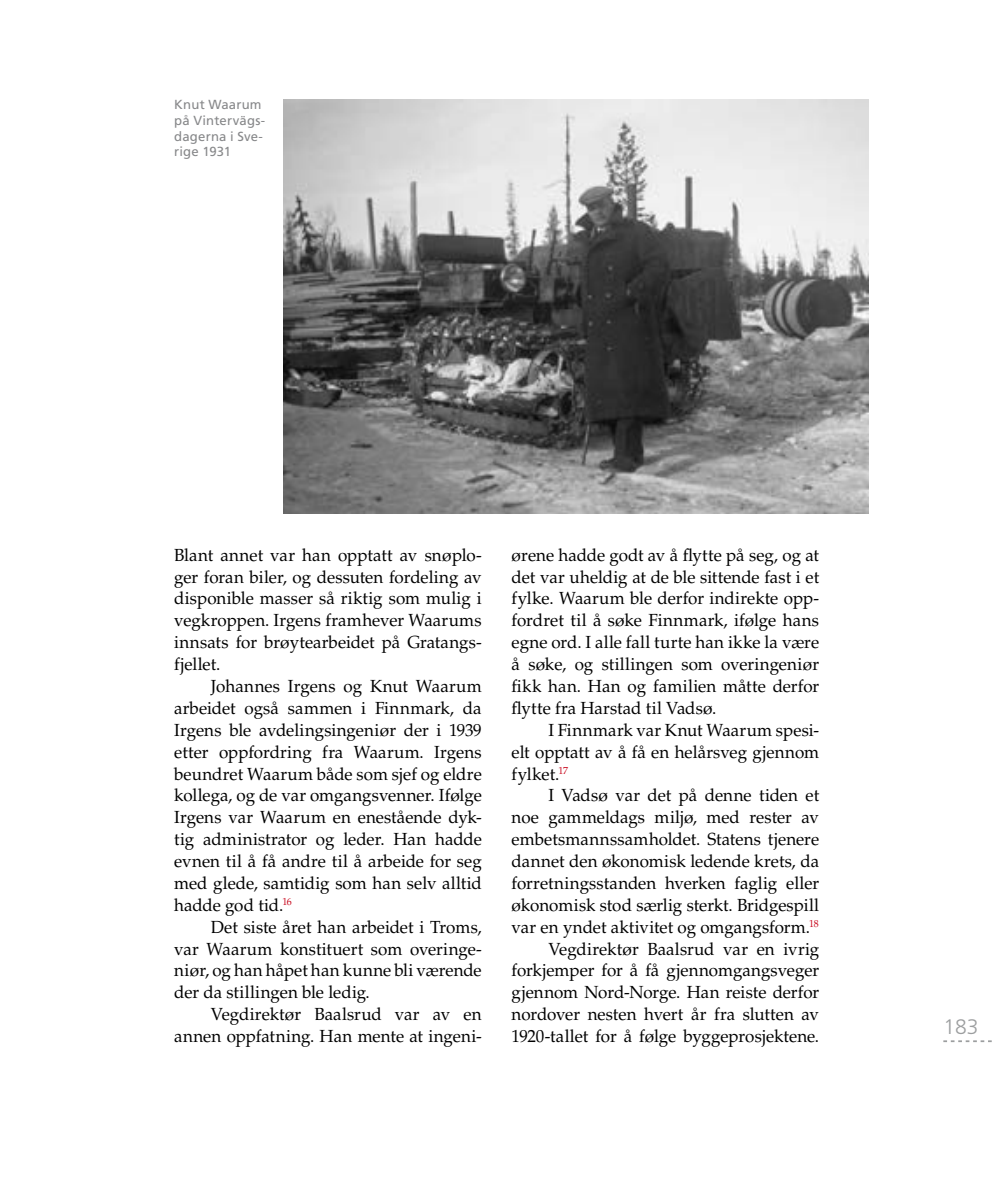
<style>
.page{position:relative;width:993px;height:1191px;background:#fff}
.page>*{position:absolute;margin:0;border:0;box-sizing:border-box;transform-origin:0 0}
.t1{font:300 21px "Frutiger LT Std";color:#9c9e9f}
.t2{font:17.5px/21.9px "Palatino LT Std";color:#000;text-align:justify}
.t3{font:13.12px/15.8px "Frutiger LT Std";letter-spacing:.015em;color:#87888a}
</style>
<div class="page">
<svg style="left:943px;top:1040px;width:49px;height:2px"></svg>
<img style="left:283px;top:99px;width:585px;height:414px">
<p class="t3" style="left:174px;top:97px;width:92px">Knut Waarum på Vintervägs&shy;dagerna i Sve&shy;rige 1931</p>
<p class="t2" style="left:174px;top:544px;width:309px">Blant annet var han opptatt av snøplo&shy;ger foran biler, og dessuten fordeling av disponible masser så riktig som mulig i vegkroppen. Irgens framhever Waarums innsats for brøytearbeidet på Gratangs&shy;fjellet.</p>
<p class="t2" style="left:174px;top:675px;width:309px;text-indent:37px">Johannes Irgens og Knut Waarum arbeidet også sammen i Finnmark, da Irgens ble avdelingsingeniør der i 1939 etter oppfordring fra Waarum. Irgens beundret Waarum både som sjef og eldre kollega, og de var omgangsvenner. Ifølge Irgens var Waarum en enestående dyk&shy;tig administrator og leder. Han hadde evnen til å få andre til å arbeide for seg med glede, samtidig som han selv alltid hadde god tid.<sup>16</sup></p>
<p class="t2" style="left:174px;top:916px;width:309px;text-indent:37px">Det siste året han arbeidet i Troms, var Waarum konstituert som overinge&shy;niør, og han håpet han kunne bli værende der da stillingen ble ledig.</p>
<p class="t2" style="left:174px;top:1003px;width:309px;text-align:right">Vegdirektør Baalsrud var av en annen oppfatning. Han mente at ingeni-</p>
<p class="t2" style="left:511px;top:544px;width:309px">ørene hadde godt av å flytte på seg, og at det var uheldig at de ble sittende fast i et fylke. Waarum ble derfor indirekte opp&shy;fordret til å søke Finnmark, ifølge hans egne ord. I alle fall turte han ikke la være å søke, og stillingen som overingeniør fikk han. Han og familien måtte derfor flytte fra Harstad til Vadsø.</p>
<p class="t2" style="left:511px;top:719px;width:309px;text-indent:37px">I Finnmark var Knut Waarum spesi&shy;elt opptatt av å få en helårsveg gjennom fylket.<sup>17</sup></p>
<p class="t2" style="left:511px;top:785px;width:309px;text-align:right">I Vadsø var det på denne tiden et<br>noe gammeldags miljø, med rester av embetsmannssamholdet. Statens tjenere dannet den økonomisk ledende krets, da forretningsstanden hverken faglig eller økonomisk stod særlig sterkt. Bridgespill var en yndet aktivitet og omgangsform.<sup>18<br></sup>Vegdirektør Baalsrud var en ivrig forkjemper for å få gjennomgangsveger gjennom Nord-Norge. Han reiste derfor nordover nesten hvert år fra slutten av 1920-tallet for å følge byggeprosjektene.</p>
<p class="t1" style="left:943px;top:1014px;width:37px">183</p>
</div>
